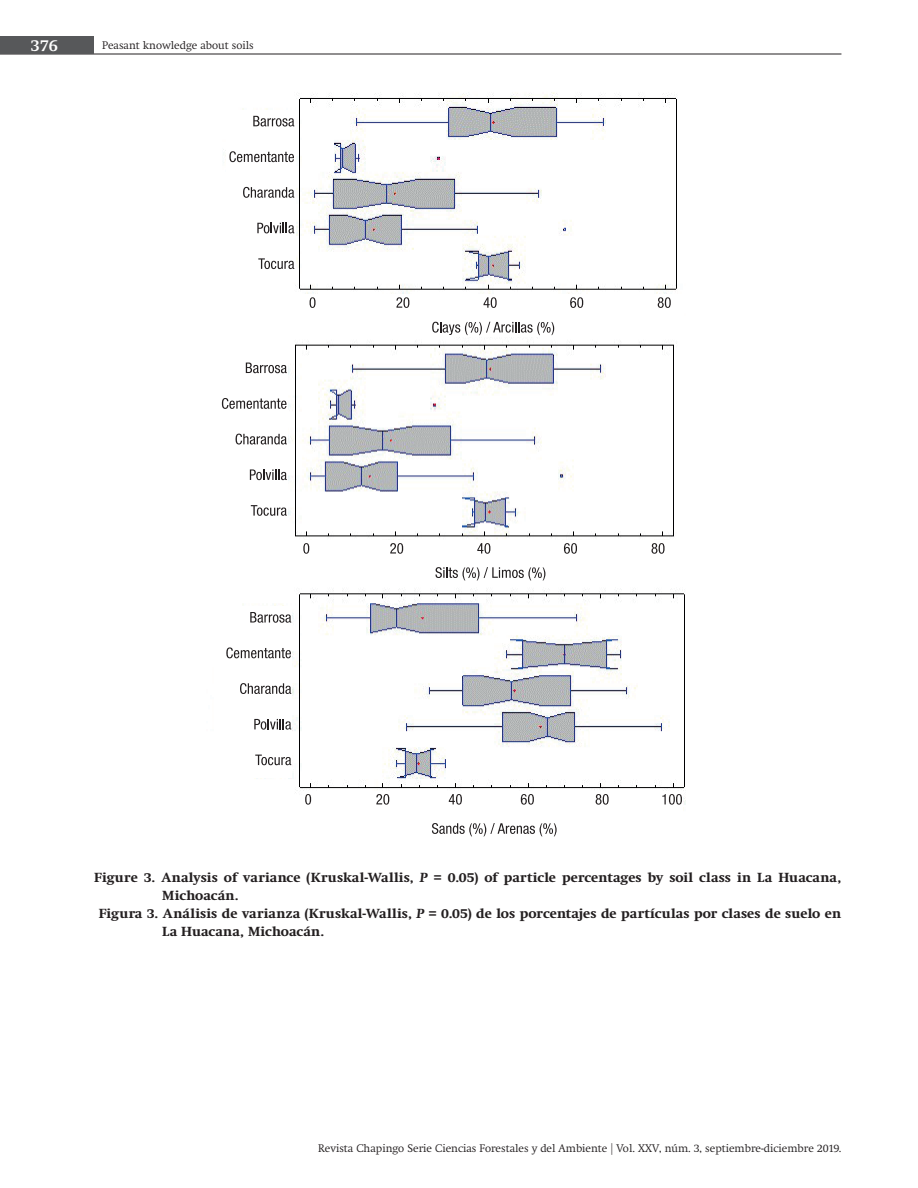
<style>
.page{position:relative;width:918px;height:1188px;background:#fff}
.page>*{position:absolute;margin:0;border:0;box-sizing:border-box;transform-origin:0 0}
.t1{font:600 16.5px "Swift Neue LT Pro";color:#fff}
.pie_de_figura{font:700 13.5px/18px "Swift Neue LT Pro";letter-spacing:.01em;color:#231f20}
.t2{font:300 11.25px "Swift Neue LT Pro";color:#231f20}
.s1{font-style:italic}
.s2{font-size:12px}
</style>
<div class="page">
<hr style="left:0;top:54px;width:841px;height:1px;background:#231f20">
<div style="left:0;top:36px;width:94px;height:18px;background:#57585a"></div>
<img style="left:223px;top:92px;width:463px;height:745px">
<div style="left:226px;top:110px;width:69px;height:172px;background:#fff"></div>
<svg style="left:253px;top:116px;width:41px;height:11px"></svg>
<svg style="left:229px;top:151px;width:65px;height:11px"></svg>
<svg style="left:243px;top:187px;width:51px;height:11px"></svg>
<svg style="left:257px;top:223px;width:37px;height:10px"></svg>
<svg style="left:258px;top:258px;width:36px;height:11px"></svg>
<div style="left:218px;top:357px;width:70px;height:172px;background:#fff"></div>
<svg style="left:246px;top:363px;width:41px;height:10px"></svg>
<svg style="left:222px;top:398px;width:64px;height:11px"></svg>
<svg style="left:236px;top:434px;width:51px;height:11px"></svg>
<svg style="left:250px;top:469px;width:37px;height:11px"></svg>
<svg style="left:251px;top:505px;width:36px;height:11px"></svg>
<div style="left:214px;top:607px;width:78px;height:171px;background:#fff"></div>
<svg style="left:250px;top:612px;width:41px;height:11px"></svg>
<svg style="left:226px;top:647px;width:65px;height:11px"></svg>
<svg style="left:240px;top:683px;width:51px;height:11px"></svg>
<svg style="left:254px;top:719px;width:37px;height:11px"></svg>
<svg style="left:255px;top:755px;width:36px;height:10px"></svg>
<div style="left:303px;top:294px;width:380px;height:43px;background:#fff"></div>
<svg style="left:310px;top:297px;width:6px;height:11px"></svg>
<svg style="left:396px;top:297px;width:13px;height:11px"></svg>
<svg style="left:484px;top:297px;width:13px;height:11px"></svg>
<svg style="left:570px;top:297px;width:13px;height:11px"></svg>
<svg style="left:658px;top:297px;width:13px;height:11px"></svg>
<div style="left:296px;top:540px;width:381px;height:43px;background:#fff"></div>
<svg style="left:303px;top:543px;width:6px;height:11px"></svg>
<svg style="left:390px;top:543px;width:13px;height:11px"></svg>
<svg style="left:477px;top:543px;width:13px;height:11px"></svg>
<svg style="left:564px;top:543px;width:13px;height:11px"></svg>
<svg style="left:652px;top:543px;width:13px;height:11px"></svg>
<div style="left:303px;top:791px;width:380px;height:43px;background:#fff"></div>
<svg style="left:305px;top:794px;width:6px;height:11px"></svg>
<svg style="left:376px;top:794px;width:13px;height:11px"></svg>
<svg style="left:449px;top:794px;width:13px;height:11px"></svg>
<svg style="left:521px;top:794px;width:13px;height:11px"></svg>
<svg style="left:596px;top:794px;width:13px;height:11px"></svg>
<svg style="left:432px;top:322px;width:122px;height:13px"></svg>
<svg style="left:435px;top:567px;width:110px;height:14px"></svg>
<svg style="left:432px;top:823px;width:125px;height:13px"></svg>
<svg style="left:662px;top:794px;width:20px;height:11px"></svg>
<p class="t1" style="left:31px;top:35px;width:29px">376</p>
<p class="t2" style="left:102px;top:39px;width:153px">Peasant knowledge about soils</p>
<p class="pie_de_figura" style="left:162px;top:868px;width:680px;text-indent:-68px">Figure 3. Analysis of variance (Kruskal-Wallis, <span class="s1">P</span> = 0.05) of particle percentages by soil class in La Huacana,<br>Michoacán.</p>
<p class="pie_de_figura" style="left:162px;top:904px;width:680px;text-indent:-64px">Figura 3. Análisis de varianza (Kruskal-Wallis, <span class="s1">P</span> = 0.05) de los porcentajes de partículas por clases de suelo en<br>La Huacana, Michoacán.</p>
<p class="t2" style="left:318px;top:1142px;width:525px">Revista Chapingo Serie Ciencias Forestales y del Ambiente <span class="s2">|</span> Vol. XXV, núm. 3, septiembre-diciembre 2019.</p>
</div>
